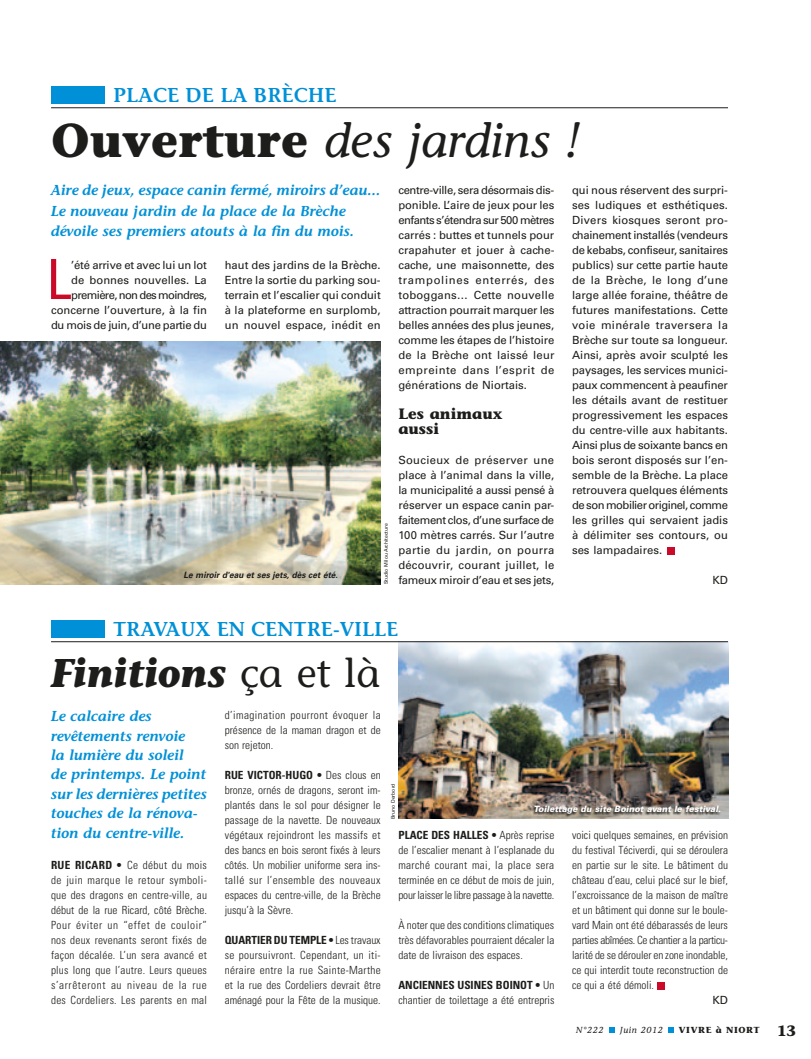
<style>
.page{position:relative;width:811px;height:1059px;background:#fff}
.page>*{position:absolute;margin:0;border:0;box-sizing:border-box;transform-origin:0 0}
.t1{font:condensed 55.5px "Univers";color:#ca0a28}
.t2{font:italic 47.5px "Stone Informal";color:#1d1d1b}
.t3{font:italic 700 40px "Stone Informal";color:#1d1d1b}
.t4{font:600 20px "Stone Informal";color:#0090d7}
.t5{font:700 15px/15px "Stone Informal";color:#1d1d1b}
.t6{font:italic 600 14.38px/19.4px "Stone Informal";color:#0090d7}
.t7{font:11.25px/15px "Univers";color:#1d1d1b;text-align:justify}
.t8{font:300 condensed 11.25px/15px "Univers";color:#1d1d1b;text-align:justify}
.t9{font:italic 900 8.75px "Univers";letter-spacing:.005em;color:#fff;scale:.95 1}
.t10{font:italic 700 8.75px "Univers";letter-spacing:.005em;color:#1d1d1b;scale:.95 1}
.t11{font:italic 8.75px "Stone Informal";letter-spacing:.075em;color:#1d1d1b}
.t12{font:700 8.75px "Stone Informal";letter-spacing:.075em;color:#1d1d1b}
.t13{font:5px "Univers";color:#1d1d1b}
.s1{font-weight:700;font-style:normal}
.s2{font-weight:400;font-style:normal}
.s3{font-weight:700}
.s4{font-size:15px}
</style>
<div class="page">
<svg style="left:609px;top:1027px;width:5px;height:5px"></svg>
<svg style="left:668px;top:1027px;width:5px;height:5px"></svg>
<div style="left:668px;top:547px;width:7px;height:7px;background:#ca0a28"></div>
<div style="left:51px;top:86px;width:53px;height:18px;background:#0090d7"></div>
<hr style="left:51px;top:107px;width:677px;height:1px;background:#1d1d1b">
<div style="left:657px;top:982px;width:7px;height:7px;background:#ca0a28"></div>
<img style="left:0;top:342px;width:381px;height:243px">
<img style="left:398px;top:642px;width:330px;height:177px">
<div style="left:51px;top:620px;width:53px;height:18px;background:#0090d7"></div>
<svg style="left:531px;top:805px;width:189px;height:11px;background:#817971"></svg>
<hr style="left:51px;top:641px;width:677px;height:1px;background:#1d1d1b">
<h3 class="t4" style="left:113px;top:83px;width:225px">PLACE DE LA BRÈCHE</h3>
<h2 class="t2" style="left:51px;top:112px;width:531px"><span class="s1">Ouverture</span> des jardins !</h2>
<p class="t6" style="left:51px;top:180px;width:331px;line-height:20.6px">Aire de jeux, espace canin fermé, miroirs d’eau...<br>Le nouveau jardin de la place de la Brèche dévoile ses premiers atouts à la fin du mois.</p>
<h1 class="t1" style="left:47px;top:244px;width:26px">L</h1>
<p class="t7" style="left:51px;top:258px;width:157px;text-align:right">’été arrive et avec lui un lot<br>de bonnes nouvelles. La première, non des moindres, concerne l’ouverture, à la fin du mois de juin, d’une partie du</p>
<p class="t7" style="left:225px;top:258px;width:157px">haut des jardins de la Brèche.<br>Entre la sortie du parking sou&shy;terrain et l’escalier qui conduit à la plateforme en surplomb, un nouvel espace, inédit en</p>
<p class="t10" style="left:184px;top:569px;width:164px">Le miroir d'eau et ses jets, dès cet été.</p>
<p class="t13" style="left:383px;top:584px;width:62px;rotate:-90deg">Studio Milou Architecture</p>
<p class="t7" style="left:398px;top:183px;width:157px">centre-ville, sera désormais dis&shy;ponible. L’aire de jeux pour les enfants s’étendra sur 500 mètres carrés : buttes et tunnels pour crapahuter et jouer à cache&shy;cache, une maisonnette, des trampolines enterrés, des toboggans… Cette nouvelle attraction pourrait marquer les belles années des plus jeunes, comme les étapes de l’histoire de la Brèche ont laissé leur empreinte dans l’esprit de générations de Niortais.</p>
<h3 class="t5" style="left:398px;top:406px;width:105px">Les animaux aussi</h3>
<p class="t7" style="left:398px;top:453px;width:157px">Soucieux de préserver une place à l’animal dans la ville, la municipalité a aussi pensé à réserver un espace canin par&shy;faitement clos, d’une surface de 100 mètres carrés. Sur l’autre partie du jardin, on pourra découvrir, courant juillet, le fameux miroir d’eau et ses jets,</p>
<h3 class="t4" style="left:113px;top:617px;width:287px">TRAVAUX EN CENTRE-VILLE</h3>
<h3 class="t3" style="left:51px;top:648px;width:331px">Finitions <span class="s2">ça et là</span></h3>
<p class="t7" style="left:572px;top:183px;width:157px">qui nous réservent des surpri&shy;ses ludiques et esthétiques.<br>Divers kiosques seront pro&shy;chainement installés (vendeurs de kebabs, confiseur, sanitaires publics) sur cette partie haute de la Brèche, le long d’une large allée foraine, théâtre de futures manifestations. Cette voie minérale traversera la Brèche sur toute sa longueur.<br>Ainsi, après avoir sculpté les paysages, les services munici&shy;paux commencent à peaufiner les détails avant de restituer progressivement les espaces du centre-ville aux habitants.<br>Ainsi plus de soixante bancs en bois seront disposés sur l’en&shy;semble de la Brèche. La place retrouvera quelques éléments de son mobilier originel, comme les grilles qui servaient jadis à délimiter ses contours, ou ses lampadaires.</p>
<p class="t7" style="left:712px;top:573px;width:17px">KD</p>
<p class="t6" style="left:51px;top:706px;width:157px">Le calcaire des revêtements renvoie<br>la lumière du soleil<br>de printemps. Le point sur les dernières petites touches de la rénova&shy;tion du centre-ville.</p>
<p class="t8" style="left:51px;top:858px;width:158px"><span class="s3">RUE RICARD •</span> Ce début du mois de juin marque le retour symboli&shy;que des dragons en centre-ville, au début de la rue Ricard, côté Brèche.<br>Pour éviter un “effet de couloir” nos deux revenants seront fixés de façon décalée. L’un sera avancé et plus long que l’autre. Leurs queues s’arrêteront au niveau de la rue des Cordeliers. Les parents en mal</p>
<p class="t8" style="left:225px;top:707px;width:157px">d’imagination pourront évoquer la présence de la maman dragon et de son rejeton.</p>
<p class="t8" style="left:225px;top:767px;width:158px"><span class="s3">RUE VICTOR-HUGO •</span> Des clous en bronze, ornés de dragons, seront im&shy;plantés dans le sol pour désigner le passage de la navette. De nouveaux végétaux rejoindront les massifs et des bancs en bois seront fixés à leurs côtés. Un mobilier uniforme sera ins&shy;tallé sur l’ensemble des nouveaux espaces du centre-ville, de la Brèche jusqu’à la Sèvre.</p>
<p class="t8" style="left:225px;top:932px;width:157px"><span class="s3">QUARTIER DU TEMPLE •</span> Les travaux se poursuivront. Cependant, un iti&shy;néraire entre la rue Sainte-Marthe et la rue des Cordeliers devrait être aménagé pour la Fête de la musique.</p>
<p class="t13" style="left:390px;top:819px;width:37px;rotate:-90deg">Bruno Derbord</p>
<p class="t9" style="left:533px;top:803px;width:199px">Toilettage du site Boinot avant le festival.</p>
<p class="t8" style="left:398px;top:827px;width:157px"><span class="s3">PLACE DES HALLES •</span> Après reprise de l’escalier menant à l’esplanade du marché courant mai, la place sera terminée en ce début de mois de juin, pour laisser le libre passage à la navette.</p>
<p class="t8" style="left:398px;top:917px;width:157px">À noter que des conditions climatiques très défavorables pourraient décaler la date de livraison des espaces.</p>
<p class="t8" style="left:398px;top:977px;width:157px"><span class="s3">ANCIENNES USINES BOINOT •</span> Un chantier de toilettage a été entrepris</p>
<p class="t8" style="left:572px;top:827px;width:157px">voici quelques semaines, en prévision du festival Téciverdi, qui se déroulera en partie sur le site. Le bâtiment du château d’eau, celui placé sur le bief, l’excroissance de la maison de maître et un bâtiment qui donne sur le boule&shy;vard Main ont été débarassés de leurs parties abîmées. Ce chantier a la particu&shy;larité de se dérouler en zone inondable, ce qui interdit toute reconstruction de ce qui a été démoli.</p>
<p class="t7" style="left:712px;top:993px;width:17px">KD</p>
<p class="t11" style="left:576px;top:1024px;width:29px">N°222</p>
<p class="t11" style="left:620px;top:1024px;width:45px">Juin 2012</p>
<p class="t12" style="left:679px;top:1024px;width:119px">Vivre à Niort <span class="s4">13</span></p>
</div>
